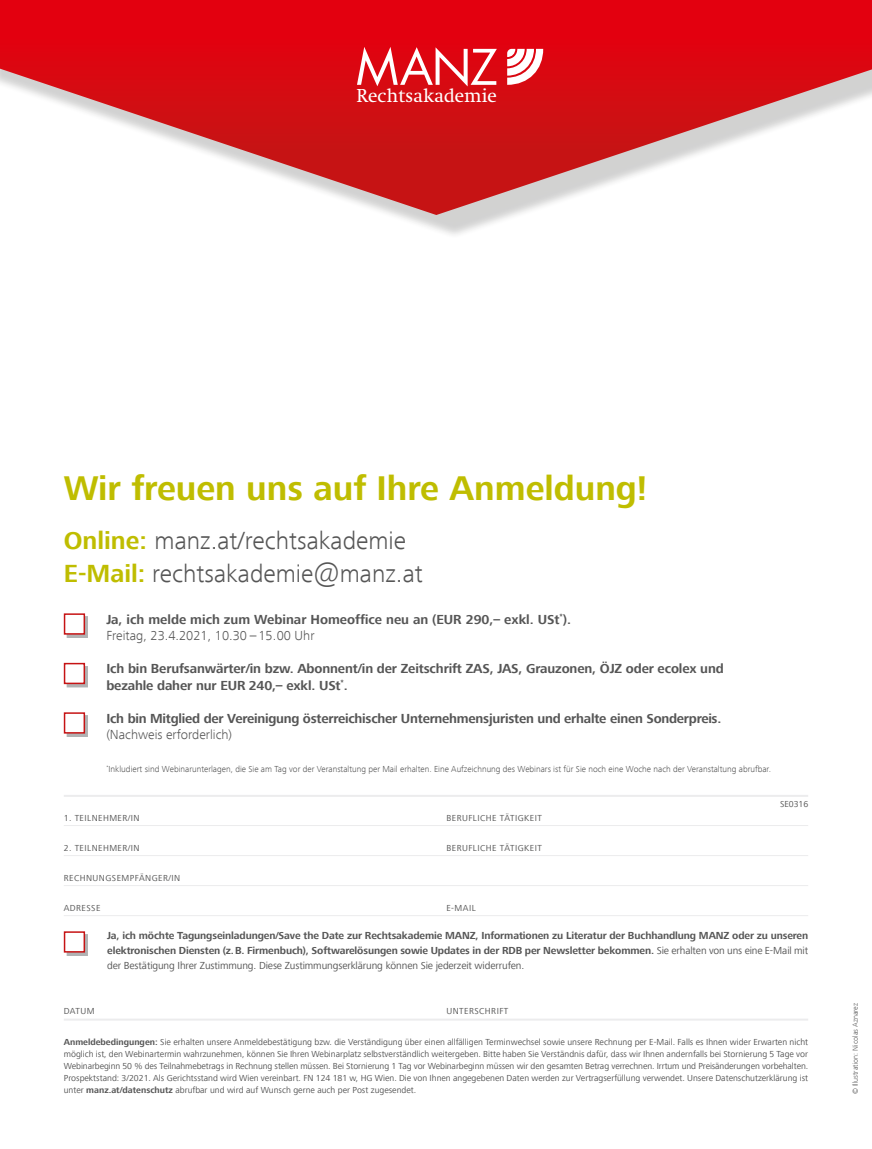
<style>
.page{position:relative;width:872px;height:1149px;background:#fff}
.page>*{position:absolute;margin:0;border:0;box-sizing:border-box;transform-origin:0 0}
.t1{font:700 35.25px "Frutiger Next Com";color:#bfbd00}
.t2{font:300 25.5px/33px "Frutiger Next Com";color:#565656}
.t3{font:19.05px "Swift LT Pro";color:#fff}
.t4{font:700 13.5px/16.5px "Frutiger Next Com";letter-spacing:-.01em;color:#565656}
.t5{font:300 13.5px "Frutiger Next Com";color:#565656}
.t6{font:700 10.5px/15px "Frutiger Next Com";letter-spacing:-.01em;color:#565656;text-align:justify}
.t7{font:9px/12px "Frutiger Next Com";letter-spacing:.05em;color:#565656;text-align:justify}
.t8{font:300 9px "Frutiger Next Com";color:#565656}
.t9{font:300 7.5px "Frutiger Next Com";color:#565656}
.s1{font-weight:700;color:#bfbd00}
.s2{font-weight:300}
.s3{font-weight:400}
.s4{font-weight:700}
</style>
<div class="page">
<svg style="left:67px;top:616px;width:21px;height:21px"></svg>
<div style="left:64px;top:613px;width:21px;height:21px;background:#fff;border:2px solid #c61314"></div>
<svg style="left:67px;top:715px;width:21px;height:21px"></svg>
<div style="left:64px;top:712px;width:21px;height:21px;background:#fff;border:2px solid #c61314"></div>
<div style="left:67px;top:665px;width:21px;height:22px;background:linear-gradient(to bottom,#b2a4a5,#b2aaab)"></div>
<div style="left:64px;top:662px;width:21px;height:22px;background:#fff;border:2px solid #c61314"></div>
<svg style="left:67px;top:934px;width:21px;height:21px"></svg>
<div style="left:64px;top:931px;width:21px;height:21px;background:#fff;border:2px solid #c61314"></div>
<hr style="left:64px;top:824px;width:744px;height:1px;background:#ececed">
<hr style="left:64px;top:854px;width:744px;height:1px;background:#ececed">
<hr style="left:64px;top:884px;width:744px;height:1px;background:#ececed">
<hr style="left:64px;top:914px;width:744px;height:1px;background:#ececed">
<hr style="left:64px;top:1018px;width:744px;height:2px;background:#ececed">
<hr style="left:64px;top:794px;width:744px;height:2px;background:#ececed">
<div style="left:0;top:0;width:872px;height:239px;background:#1a1a18;opacity:.2"></div>
<svg style="left:0;top:0;width:872px;height:215px"></svg>
<svg style="left:357px;top:47px;width:140px;height:39px"></svg>
<svg style="left:507px;top:49px;width:36px;height:36px"></svg>
<h3 class="t3" style="left:356px;top:84px;width:142px">Rechtsakademie</h3>
<h1 class="t1" style="left:64px;top:468px;width:585px">Wir freuen uns auf Ihre Anmeldung!</h1>
<h2 class="t2" style="left:64px;top:524px;width:360px"><span class="s1">Online:</span> manz.at/rechtsakademie<br><span class="s1">E-Mail:</span> rechtsakademie@manz.at</h2>
<h3 class="t4" style="left:106px;top:611px;width:466px">Ja, ich melde mich zum Webinar Homeoffice neu an (EUR 290,– exkl. USt<sup>*</sup>).<br><span class="s2">Freitag, 23.4.2021, 10.30 – 15.00 Uhr</span></h3>
<h3 class="t4" style="left:106px;top:660px;width:619px">Ich bin Berufsanwärter/in bzw. Abonnent/in der Zeitschrift ZAS, JAS, Grauzonen, ÖJZ oder ecolex und bezahle daher nur EUR 240,– exkl. USt<sup>*</sup>.</h3>
<h3 class="t4" style="left:106px;top:709px;width:616px">Ich bin Mitglied der Vereinigung österreichischer Unternehmensjuristen und erhalte einen Sonderpreis.</h3>
<h3 class="t5" style="left:106px;top:727px;width:127px">(Nachweis erforderlich)</h3>
<p class="t8" style="left:106px;top:764px;width:666px"><sup>*</sup>Inkludiert sind Webinarunterlagen, die Sie am Tag vor der Veranstaltung per Mail erhalten. Eine Aufzeichnung des Webinars ist für Sie noch eine Woche nach der Veranstaltung abrufbar.</p>
<p class="t7" style="left:64px;top:811px;width:77px">1. TEILNEHMER/IN</p>
<p class="t7" style="left:446px;top:811px;width:97px">BERUFLICHE TÄTIGKEIT</p>
<p class="t7" style="left:64px;top:841px;width:77px">2. TEILNEHMER/IN</p>
<p class="t7" style="left:446px;top:841px;width:97px">BERUFLICHE TÄTIGKEIT</p>
<p class="t7" style="left:64px;top:871px;width:118px">RECHNUNGSEMPFÄNGER/IN</p>
<p class="t7" style="left:64px;top:901px;width:38px">ADRESSE</p>
<p class="t7" style="left:446px;top:901px;width:31px">E-MAIL</p>
<p class="t7" style="left:780px;top:798px;width:30px">SE0316</p>
<p class="t6" style="left:107px;top:927px;width:702px">Ja, ich möchte Tagungseinladungen/Save the Date zur Rechtsakademie MANZ, Informationen zu Literatur der Buchhandlung MANZ oder zu unseren elektronischen Diensten (z.B. Firmenbuch), Softwarelösungen sowie Updates in der RDB per Newsletter bekommen. <span class="s3">Sie erhalten von uns eine E-Mail mit der Bestätigung Ihrer Zustimmung. Diese Zustimmungserklärung können Sie jederzeit widerrufen.</span></p>
<p class="t7" style="left:64px;top:1004px;width:32px">DATUM</p>
<p class="t7" style="left:446px;top:1004px;width:63px">UNTERSCHRIFT</p>
<p class="t7" style="left:64px;top:1035px;width:746px"><span class="s4">Anmeldebedingungen:</span> Sie erhalten unsere Anmeldebestätigung bzw. die Verständigung über einen allfälligen Terminwechsel sowie unsere Rechnung per E-Mail. Falls es Ihnen wider Erwarten nicht möglich ist, den Webinartermin wahrzunehmen, können Sie Ihren Webinarplatz selbstverständlich weitergeben. Bitte haben Sie Verständnis dafür, dass wir Ihnen andernfalls bei Stornierung 5 Tage vor Webinarbeginn 50 % des Teilnahmebetrags in Rechnung stellen müssen. Bei Stornierung 1 Tag vor Webinarbeginn müssen wir den gesamten Betrag verrechnen. Irrtum und Preisänderungen vorbehalten.<br>Prospektstand: 3/2021. Als Gerichtsstand wird Wien vereinbart. FN 124 181 w, HG Wien. Die von Ihnen angegebenen Daten werden zur Vertragserfüllung verwendet. Unsere Datenschutzerklärung ist unter <span class="s4">manz.at/datenschutz</span> abrufbar und wird auf Wunsch gerne auch per Post zugesendet.</p>
<p class="t9" style="left:851px;top:1093px;width:93px;rotate:-90deg">© Illustration: Nicolas Aznarez</p>
</div>
